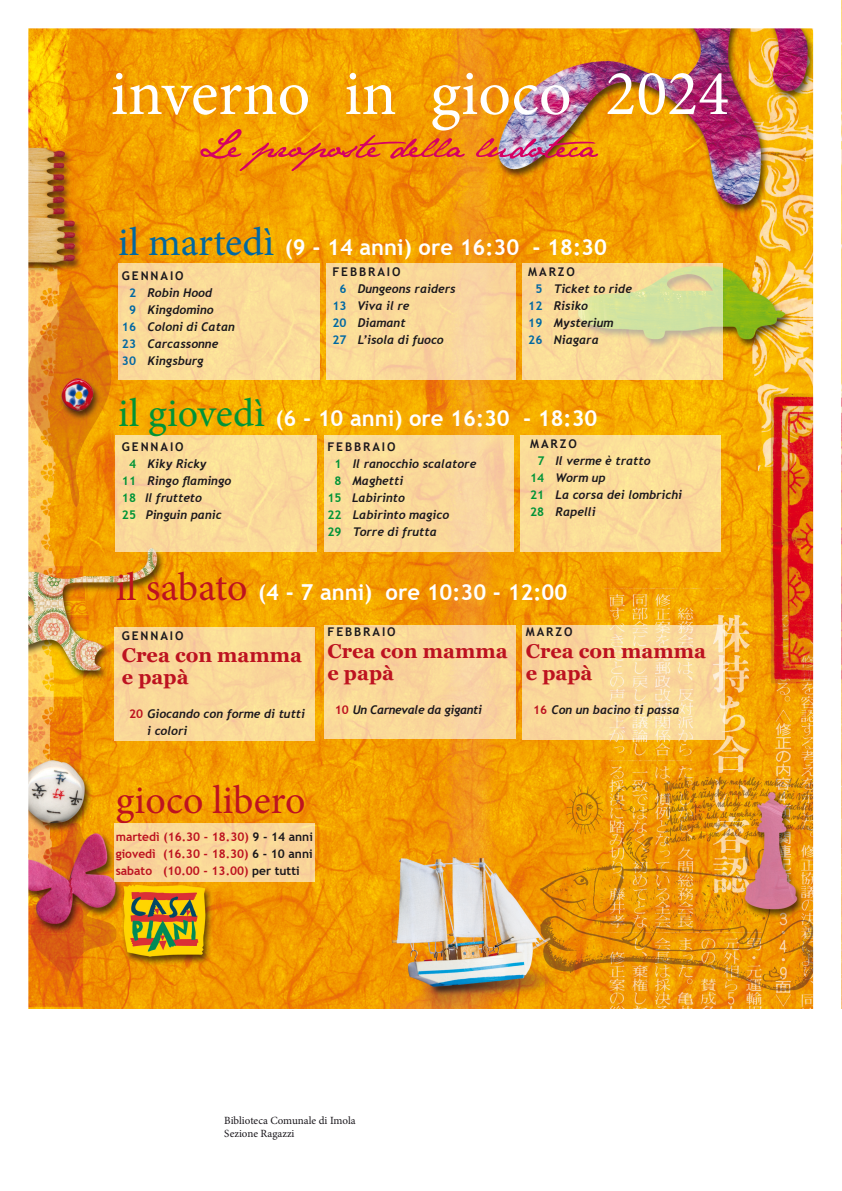
<style>
.page{position:relative;width:842px;height:1191px;background:#fff}
.page>*{position:absolute;margin:0;border:0;box-sizing:border-box;transform-origin:0 0}
.t1{font:64.4px "Minion Pro";color:#fff}
.t2{font:40px "Minion Pro";color:#bd1220}
.t3{font:700 22px "Trebuchet MS";color:#fff}
.t4{font:700 20px/22px "Georgia";color:#bd1220}
.t5{font:italic 700 12px/17px "Trebuchet";color:#1a171c}
.t6{font:700 12px "Trebuchet MS";color:#bd1220}
.t7{font:700 12px "Trebuchet MS";letter-spacing:.16em;color:#1a171c}
.t8{font:italic 700 12px "Trebuchet";letter-spacing:-.03em;color:#1a171c}
.t9{font:11px "Minion Pro";color:#1a171c}
.s1{font-family:"Minion Pro";font-weight:400;font-size:40px;color:#0068a3}
.s2{font-family:"Trebuchet MS";font-style:normal;color:#0068a3}
.s3{font-family:"Minion Pro";font-weight:400;font-size:40px;color:#009437}
.s4{font-family:"Trebuchet MS";font-style:normal;color:#009437}
.s5{font-family:"Minion Pro";font-weight:400;font-size:40px;color:#bd1220}
.s6{font-family:"Trebuchet MS";font-style:normal;color:#bd1220}
.s7{color:#1a171c}
</style>
<div class="page">
<img style="left:28px;top:28px;width:786px;height:981px">
<svg style="left:200px;top:129px;width:398px;height:42px;background:#e58623"></svg>
<svg style="left:522px;top:625px;width:202px;height:115px;background:#f9d99e"></svg>
<div style="left:114px;top:823px;width:201px;height:59px;background:#fad799"></div>
<p class="t1" style="left:111px;top:50px;width:620px">inverno in gioco 2024</p>
<p class="t3" style="left:118px;top:234px;width:490px"><span class="s1">il martedì</span> (9 - 14 anni) ore 16:30 - 18:30</p>
<p class="t7" style="left:122px;top:268px;width:63px">GENNAIO</p>
<p class="t5" style="left:129px;top:284px;width:84px"><span class="s2">2</span> Robin Hood</p>
<p class="t5" style="left:129px;top:301px;width:86px"><span class="s2">9</span> Kingdomino</p>
<p class="t5" style="left:122px;top:318px;width:114px"><span class="s2">16</span> Coloni di Catan</p>
<p class="t5" style="left:122px;top:335px;width:98px"><span class="s2">23</span> Carcassonne</p>
<p class="t5" style="left:122px;top:352px;width:83px"><span class="s2">30</span> Kingsburg</p>
<p class="t7" style="left:332px;top:264px;width:70px">FEBBRAIO</p>
<p class="t5" style="left:339px;top:280px;width:118px"><span class="s2">6</span> Dungeons raiders</p>
<p class="t5" style="left:332px;top:297px;width:79px"><span class="s2">13</span> Viva il re</p>
<p class="t5" style="left:332px;top:314px;width:75px"><span class="s2">20</span> Diamant</p>
<p class="t5" style="left:332px;top:331px;width:113px"><span class="s2">27</span> L’isola di fuoco</p>
<p class="t7" style="left:528px;top:264px;width:48px">MARZO</p>
<p class="t5" style="left:535px;top:280px;width:98px"><span class="s2">5</span> Ticket to ride</p>
<p class="t5" style="left:528px;top:297px;width:87px"><span class="s2">12</span> Risiko<br><span class="s2">19</span> Mysterium</p>
<p class="t5" style="left:528px;top:331px;width:72px"><span class="s2">26</span> Niagara</p>
<p class="t3" style="left:118px;top:404px;width:481px"><span class="s3">il giovedì</span> (6 - 10 anni) ore 16:30 - 18:30</p>
<p class="t7" style="left:122px;top:439px;width:63px">GENNAIO</p>
<p class="t5" style="left:129px;top:455px;width:79px"><span class="s4">4</span> Kiky Ricky</p>
<p class="t5" style="left:122px;top:472px;width:111px"><span class="s4">11</span> Ringo flamingo</p>
<p class="t5" style="left:122px;top:489px;width:82px"><span class="s4">18</span> Il frutteto</p>
<p class="t5" style="left:122px;top:506px;width:101px"><span class="s4">25</span> Pinguin panic</p>
<p class="t7" style="left:327px;top:439px;width:70px">FEBBRAIO</p>
<p class="t5" style="left:335px;top:455px;width:143px"><span class="s4">1</span> Il ranocchio scalatore</p>
<p class="t5" style="left:335px;top:472px;width:70px"><span class="s4">8</span> Maghetti</p>
<p class="t5" style="left:327px;top:489px;width:79px"><span class="s4">15</span> Labirinto</p>
<p class="t5" style="left:327px;top:506px;width:123px"><span class="s4">22</span> Labirinto magico</p>
<p class="t5" style="left:327px;top:523px;width:111px"><span class="s4">29</span> Torre di frutta</p>
<p class="t7" style="left:530px;top:436px;width:48px">MARZO</p>
<p class="t5" style="left:537px;top:452px;width:115px"><span class="s4">7</span> Il verme è tratto</p>
<p class="t5" style="left:530px;top:469px;width:77px"><span class="s4">14</span> Worm up</p>
<p class="t5" style="left:530px;top:486px;width:153px"><span class="s4">21</span> La corsa dei lombrichi</p>
<p class="t5" style="left:530px;top:503px;width:67px"><span class="s4">28</span> Rapelli</p>
<p class="t3" style="left:116px;top:579px;width:453px"><span class="s5">il sabato</span> (4 - 7 anni) ore 10:30 - 12:00</p>
<p class="t7" style="left:122px;top:628px;width:63px">GENNAIO</p>
<p class="t4" style="left:122px;top:644px;width:182px">Crea con mamma e papà</p>
<p class="t5" style="left:129px;top:705px;width:177px"><span class="s6">20</span> Giocando con forme di tutti</p>
<p class="t5" style="left:147px;top:722px;width:42px">i colori</p>
<p class="t7" style="left:327px;top:624px;width:70px">FEBBRAIO</p>
<p class="t4" style="left:327px;top:640px;width:182px">Crea con mamma e papà</p>
<p class="t8" style="left:335px;top:702px;width:149px"><span class="s6">10</span> Un Carnevale da giganti</p>
<p class="t7" style="left:526px;top:624px;width:48px">MARZO</p>
<p class="t4" style="left:526px;top:640px;width:182px">Crea con mamma</p>
<p class="t4" style="left:526px;top:662px;width:68px">e papà</p>
<p class="t5" style="left:533px;top:701px;width:148px"><span class="s6">16</span> Con un bacino ti passa</p>
<p class="t2" style="left:116px;top:773px;width:191px">gioco libero</p>
<p class="t6" style="left:116px;top:829px;width:199px">martedì (16.30 - 18.30) <span class="s7">9 - 14 anni</span></p>
<p class="t6" style="left:116px;top:846px;width:198px">giovedì (16.30 - 18.30) <span class="s7">6 - 10 anni</span></p>
<p class="t6" style="left:116px;top:863px;width:186px">sabato (10.00 - 13.00) <span class="s7">per tutti</span></p>
<p class="t9" style="left:224px;top:1113px;width:133px">Biblioteca Comunale di Imola</p>
<p class="t9" style="left:224px;top:1126px;width:72px">Sezione Ragazzi</p>
</div>
